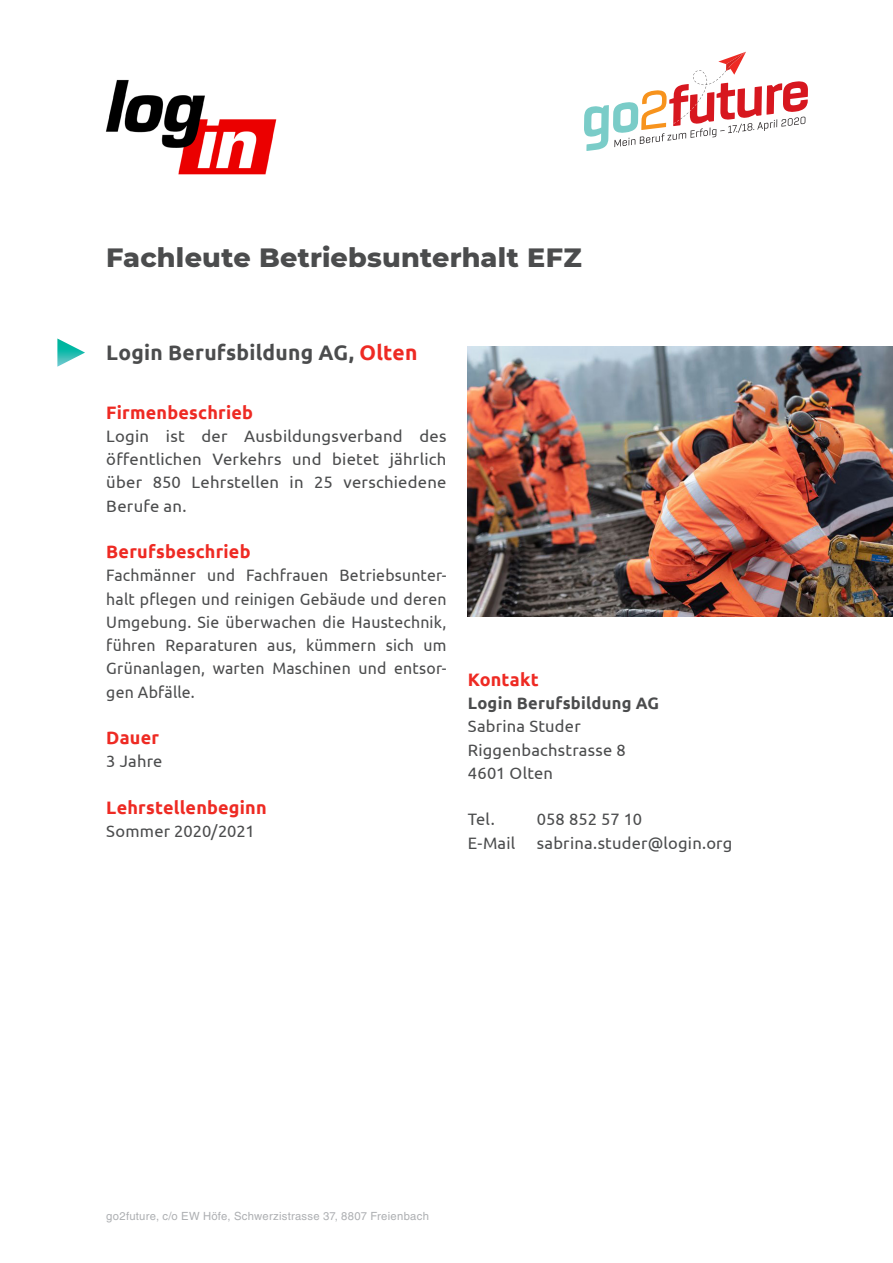
<style>
.page{position:relative;width:893px;height:1263px;background:#fff}
.page>*{position:absolute;margin:0;border:0;box-sizing:border-box;transform-origin:0 0}
.Firmenbezeichnung_gr{font:800 27px "Montserrat";letter-spacing:.01em;color:#4b4c4d}
.Titel_Beruf_grau{font:700 21px "Ubuntu";letter-spacing:.01em;color:#4b4c4d}
.Zwischentitel{font:700 18px "Ubuntu";letter-spacing:.01em;color:#ee2a23}
.Lauftext{font:700 18px "Ubuntu";letter-spacing:.01em;color:#ee2a23}
.Lauftext-2{font:16.5px/23.2px "Ubuntu";letter-spacing:.015em;color:#4b4c4d;text-align:justify}
.Lauftext-3{font:16.5px/23.2px "Ubuntu";letter-spacing:.015em;color:#4b4c4d;text-align:justify;scale:.96 1}
.Lauftext-4{font:700 16.5px "Ubuntu";letter-spacing:.015em;color:#4b4c4d}
.t1{font:11.25px "Helvetica LT Std";letter-spacing:.025em;color:#adafb2}
.s1{color:#ee2a23}
</style>
<div class="page">
<svg style="left:584px;top:52px;width:224px;height:99px"></svg>
<img style="left:468px;top:347px;width:425px;height:269px">
<img style="left:105px;top:80px;width:171px;height:94px">
<svg style="left:57px;top:338px;width:28px;height:29px"></svg>
<p class="Firmenbezeichnung_gr" style="left:106px;top:238px;width:477px">Fachleute Betriebsunterhalt EFZ</p>
<p class="Titel_Beruf_grau" style="left:106px;top:340px;width:313px">Login Berufsbildung AG, <span class="s1">Olten</span></p>
<p class="Zwischentitel" style="left:106px;top:401px;width:148px">Firmenbeschrieb</p>
<p class="Lauftext-2" style="left:106px;top:424px;width:342px">Login ist der Ausbildungsverband des öffentlichen Verkehrs und bietet jährlich über 850 Lehrstellen in 25 verschiedene Berufe an.</p>
<p class="Zwischentitel" style="left:106px;top:541px;width:146px">Berufsbeschrieb</p>
<p class="Lauftext-3" style="left:106px;top:563px;width:356px">Fachmänner und Fachfrauen Betriebsunter&shy;halt pflegen und reinigen Gebäude und deren Umgebung. Sie überwachen die Haustechnik, führen Reparaturen aus, kümmern sich um Grünanlagen, warten Maschinen und entsor&shy;gen Abfälle.</p>
<p class="Lauftext" style="left:106px;top:727px;width:54px">Dauer</p>
<p class="Lauftext-2" style="left:106px;top:749px;width:58px">3 Jahre</p>
<p class="Zwischentitel" style="left:106px;top:796px;width:162px">Lehrstellenbeginn</p>
<p class="Lauftext-2" style="left:106px;top:819px;width:150px">Sommer 2020/2021</p>
<p class="Lauftext" style="left:468px;top:669px;width:72px">Kontakt</p>
<p class="Lauftext-4" style="left:468px;top:693px;width:193px">Login Berufsbildung AG</p>
<p class="Lauftext-2" style="left:468px;top:714px;width:114px">Sabrina Studer</p>
<p class="Lauftext-2" style="left:468px;top:738px;width:159px">Riggenbachstrasse 8</p>
<p class="Lauftext-2" style="left:468px;top:761px;width:87px">4601 Olten</p>
<p class="Lauftext-2" style="left:468px;top:807px;width:28px">Tel.</p>
<p class="Lauftext-2" style="left:537px;top:807px;width:107px">058 852 57 10</p>
<p class="Lauftext-2" style="left:468px;top:831px;width:49px">E-Mail</p>
<p class="Lauftext-2" style="left:537px;top:831px;width:197px">sabrina.studer@login.org</p>
<p class="t1" style="left:106px;top:1210px;width:324px">go2future, c/o EW Höfe, Schwerzistrasse 37, 8807 Freienbach</p>
</div>
